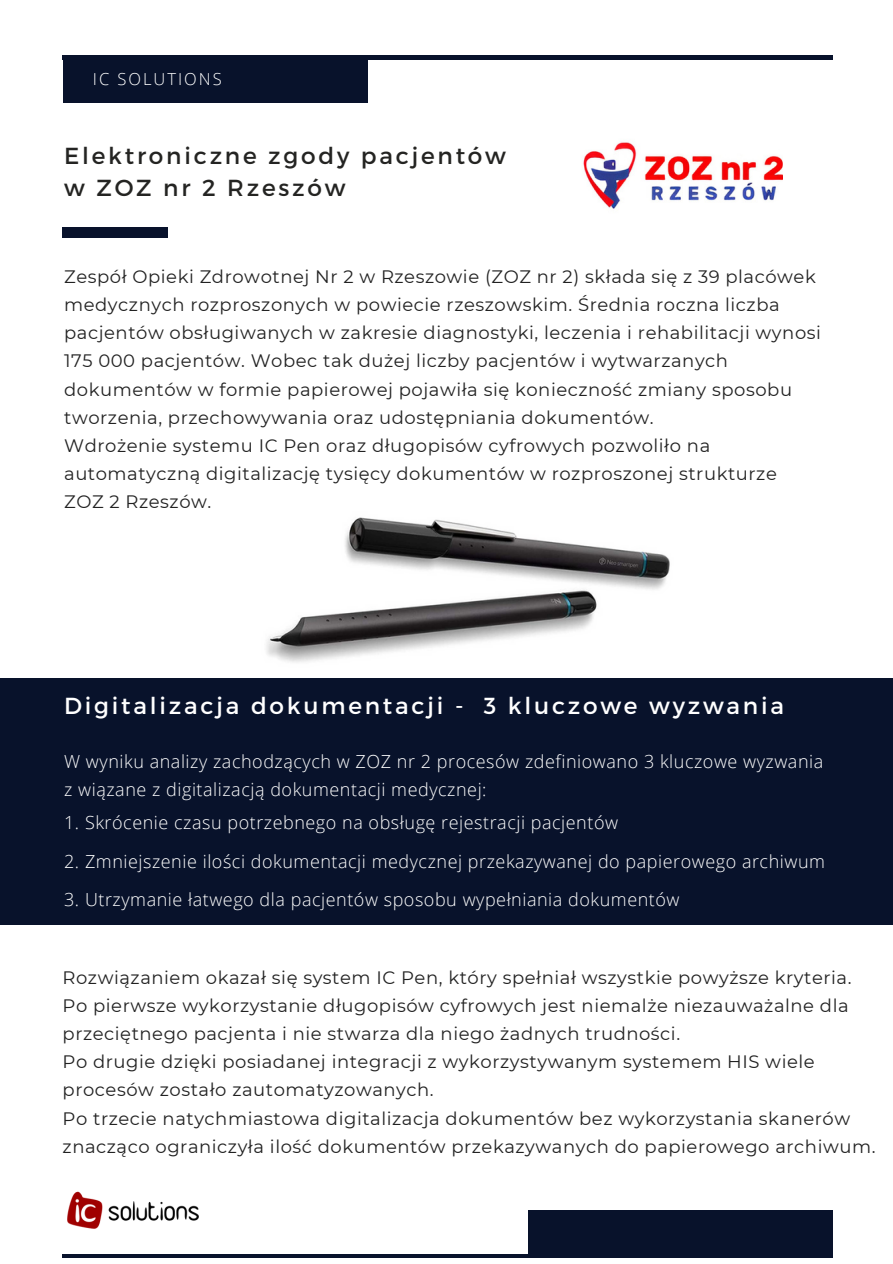
<style>
.page{position:relative;width:893px;height:1264px;background:#fff}
.page>*{position:absolute;margin:0;border:0;box-sizing:border-box;transform-origin:0 0}
.t1{font:23.25px "Montserrat";letter-spacing:.12em;color:#fff}
.t2{font:23.25px/31.5px "Montserrat";letter-spacing:.12em;color:#242422}
.t3{font:18px/28px "Montserrat";letter-spacing:.03em;color:#222}
.t4{font:300 18px/28px "Open Sans";letter-spacing:.03em;color:#fff}
.t5{font:300 16.5px "Open Sans";letter-spacing:.12em;color:#fff}
</style>
<div class="page">
<hr style="left:63px;top:56px;width:770px;height:3px;background:#08122b">
<div style="left:63px;top:56px;width:304px;height:47px;background:#08122b"></div>
<div style="left:63px;top:227px;width:105px;height:11px;background:#08122b"></div>
<img style="left:67px;top:1191px;width:132px;height:38px">
<hr style="left:63px;top:1254px;width:770px;height:3px;background:#08122b">
<div style="left:528px;top:1210px;width:305px;height:47px;background:#08122b"></div>
<div style="left:0;top:678px;width:892px;height:247px;background:#08122b"></div>
<img style="left:266px;top:517px;width:404px;height:146px">
<img style="left:583px;top:142px;width:199px;height:67px">
<p class="t5" style="left:93px;top:67px;width:130px">IC SOLUTIONS</p>
<p class="t2" style="left:64px;top:139px;width:443px">Elektroniczne zgody pacjentów w ZOZ nr 2 Rzeszów</p>
<p class="t3" style="left:64px;top:263px;width:758px">Zespół Opieki Zdrowotnej Nr 2 w Rzeszowie (ZOZ nr 2) składa się z 39 placówek medycznych rozproszonych w powiecie rzeszowskim. Średnia roczna liczba pacjentów obsługiwanych w zakresie diagnostyki, leczenia i rehabilitacji wynosi 175 000 pacjentów. Wobec tak dużej liczby pacjentów i wytwarzanych dokumentów w formie papierowej pojawiła się konieczność zmiany sposobu tworzenia, przechowywania oraz udostępniania dokumentów.<br>Wdrożenie systemu IC Pen oraz długopisów cyfrowych pozwoliło na automatyczną digitalizację tysięcy dokumentów w rozproszonej strukturze ZOZ 2 Rzeszów.</p>
<p class="t1" style="left:64px;top:690px;width:721px">Digitalizacja dokumentacji - 3 kluczowe wyzwania</p>
<p class="t4" style="left:64px;top:746px;width:760px">W wyniku analizy zachodzących w ZOZ nr 2 procesów zdefiniowano 3 kluczowe wyzwania z wiązane z digitalizacją dokumentacji medycznej:</p>
<p class="t4" style="left:64px;top:808px;width:555px">1. Skrócenie czasu potrzebnego na obsługę rejestracji pacjentów</p>
<p class="t4" style="left:64px;top:846px;width:762px">2. Zmniejszenie ilości dokumentacji medycznej przekazywanej do papierowego archiwum</p>
<p class="t4" style="left:64px;top:884px;width:617px">3. Utrzymanie łatwego dla pacjentów sposobu wypełniania dokumentów</p>
<p class="t3" style="left:63px;top:963px;width:814px">Rozwiązaniem okazał się system IC Pen, który spełniał wszystkie powyższe kryteria.<br>Po pierwsze wykorzystanie długopisów cyfrowych jest niemalże niezauważalne dla przeciętnego pacjenta i nie stwarza dla niego żadnych trudności.<br>Po drugie dzięki posiadanej integracji z wykorzystywanym systemem HIS wiele procesów zostało zautomatyzowanych.<br>Po trzecie natychmiastowa digitalizacja dokumentów bez wykorzystania skanerów znacząco ograniczyła ilość dokumentów przekazywanych do papierowego archiwum.</p>
</div>
